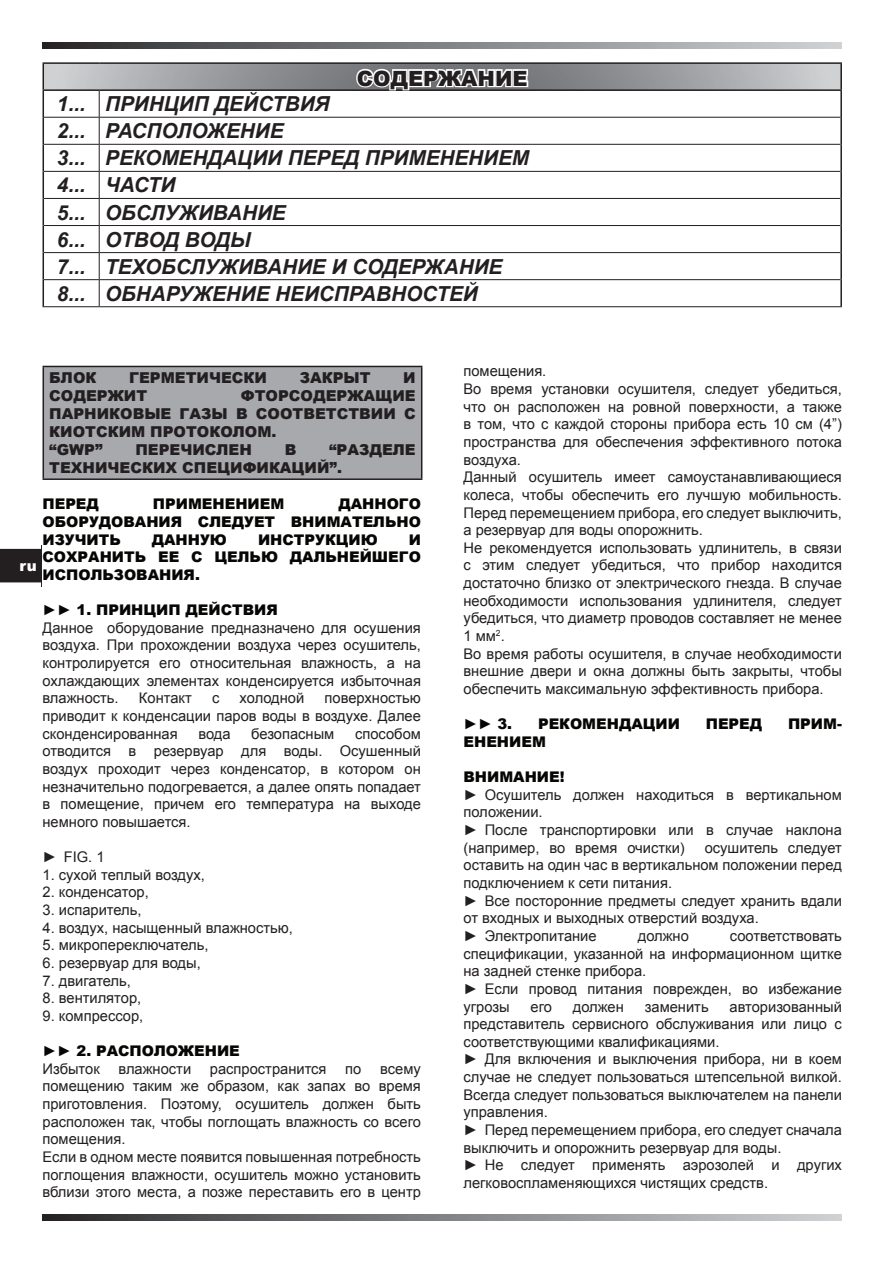
<style>
.page{position:relative;width:893px;height:1263px;background:#fff}
.page>*{position:absolute;margin:0;border:0;box-sizing:border-box;transform-origin:0 0}
.t1{font:900 21px "Arial";color:#231f20}
.t2{font:italic 700 20.7px/27.2px "Arial";color:#231f20}
.t3{font:900 15px/18px "Arial";color:#231f20}
.t4{font:900 15px "Arial";color:#fff}
.t5{font:14.7px/17.7px "Arial";color:#231f20}
.t6{font:900 14.7px/17.7px "Arial";color:#060604;text-align:justify}
.s1{color:#060604}
.s2{font-weight:900;color:#060604}
.s3{font-weight:400}
.s4{font-weight:400;color:#231f20}
.s5{font-weight:900;font-size:15px;color:#fff}
</style>
<div class="page">
<svg style="left:43px;top:43px;width:799px;height:6px;background:#7f7f82"></svg>
<svg style="left:43px;top:1214px;width:799px;height:6px;background:#7f7f82"></svg>
<div style="left:43px;top:366px;width:379px;height:113px;background:#a8a9ad"></div>
<hr style="left:43px;top:366px;width:379px;height:1px;background:#231f20">
<hr style="left:43px;top:367px;width:1px;height:111px;background:#231f20">
<hr style="left:421px;top:367px;width:1px;height:111px;background:#231f20">
<hr style="left:43px;top:478px;width:379px;height:2px;background:#231f20">
<svg style="left:44px;top:64px;width:796px;height:25px;background:#a1a2a5"></svg>
<hr style="left:840px;top:64px;width:2px;height:25px;background:#231f20">
<hr style="left:43px;top:89px;width:56px;height:2px;background:#231f20">
<hr style="left:99px;top:89px;width:743px;height:2px;background:#231f20">
<hr style="left:43px;top:62px;width:56px;height:2px;background:#231f20">
<hr style="left:99px;top:62px;width:743px;height:2px;background:#231f20">
<hr style="left:840px;top:91px;width:2px;height:26px;background:#231f20">
<hr style="left:840px;top:117px;width:2px;height:27px;background:#231f20">
<hr style="left:840px;top:144px;width:2px;height:27px;background:#231f20">
<hr style="left:840px;top:171px;width:2px;height:27px;background:#231f20">
<hr style="left:840px;top:198px;width:2px;height:27px;background:#231f20">
<hr style="left:840px;top:225px;width:2px;height:28px;background:#231f20">
<hr style="left:840px;top:253px;width:2px;height:27px;background:#231f20">
<svg style="left:43px;top:64px;width:1px;height:242px"></svg>
<hr style="left:840px;top:280px;width:2px;height:26px;background:#231f20">
<svg style="left:99px;top:91px;width:1px;height:215px"></svg>
<hr style="left:44px;top:117px;width:55px;height:1px;background:#231f20">
<hr style="left:99px;top:117px;width:741px;height:1px;background:#231f20">
<hr style="left:44px;top:144px;width:55px;height:1px;background:#231f20">
<hr style="left:99px;top:144px;width:741px;height:1px;background:#231f20">
<hr style="left:44px;top:171px;width:55px;height:1px;background:#231f20">
<hr style="left:44px;top:198px;width:55px;height:1px;background:#231f20">
<hr style="left:44px;top:225px;width:55px;height:1px;background:#231f20">
<hr style="left:44px;top:252px;width:55px;height:1px;background:#231f20">
<hr style="left:44px;top:279px;width:55px;height:1px;background:#231f20">
<hr style="left:43px;top:306px;width:56px;height:1px;background:#231f20">
<hr style="left:99px;top:171px;width:741px;height:1px;background:#231f20">
<hr style="left:99px;top:198px;width:741px;height:1px;background:#231f20">
<hr style="left:99px;top:225px;width:741px;height:1px;background:#231f20">
<hr style="left:99px;top:252px;width:741px;height:1px;background:#231f20">
<hr style="left:99px;top:279px;width:741px;height:1px;background:#231f20">
<hr style="left:99px;top:306px;width:743px;height:1px;background:#231f20">
<svg style="left:354px;top:64px;width:176px;height:27px"></svg>
<div style="left:0;top:545px;width:41px;height:41px;background:#231f20"></div>
<div style="left:0;top:541px;width:41px;height:8px;background:#fff"></div>
<div style="left:0;top:582px;width:41px;height:8px;background:#fff"></div>
<h1 class="t1" style="left:357px;top:63px;width:173px">СОДЕРЖАНИЕ</h1>
<h2 class="t2" style="left:57px;top:91px;width:474px">1... ПРИНЦИП ДЕЙСТВИЯ<br>2... РАСПОЛОЖЕНИЕ<br>3... РЕКОМЕНДАЦИИ ПЕРЕД ПРИМЕНЕНИЕМ<br>4... ЧАСТИ<br>5... ОБСЛУЖИВАНИЕ<br>6... ОТВОД ВОДЫ<br>7... ТЕХОБСЛУЖИВАНИЕ И СОДЕРЖАНИЕ<br>8... ОБНАРУЖЕНИЕ НЕИСПРАВНОСТЕЙ</h2>
<p class="t3" style="left:49px;top:368px;width:49px">БЛОК</p>
<p class="t3" style="left:129px;top:368px;width:139px">ГЕРМЕТИЧЕСКИ</p>
<p class="t3" style="left:300px;top:368px;width:72px">ЗАКРЫТ</p>
<p class="t3" style="left:403px;top:368px;width:14px">И</p>
<p class="t3" style="left:49px;top:386px;width:100px">СОДЕРЖИТ</p>
<p class="t3" style="left:49px;top:386px;width:368px;text-indent:192px">ФТОРСОДЕРЖАЩИЕ<br>ПАРНИКОВЫЕ ГАЗЫ В СООТВЕТСТВИИ С<br>КИОТСКИМ ПРОТОКОЛОМ.<br>“GWP”</p>
<p class="t3" style="left:49px;top:440px;width:368px;text-indent:280px">“РАЗДЕЛЕ<br>ТЕХНИЧЕСКИХ СПЕЦИФИКАЦИЙ”.</p>
<p class="t6" style="left:43px;top:495px;width:58px">ПЕРЕД</p>
<p class="t6" style="left:153px;top:495px;width:133px">ПРИМЕНЕНИЕМ</p>
<p class="t3" style="left:135px;top:440px;width:118px">ПЕРЕЧИСЛЕН</p>
<p class="t3" style="left:285px;top:440px;width:13px">В</p>
<p class="t6" style="left:43px;top:495px;width:380px;text-indent:296px">ДАННОГО ОБОРУДОВАНИЯ СЛЕДУЕТ ВНИМАТЕЛЬНО ИЗУЧИТЬ</p>
<p class="t6" style="left:152px;top:530px;width:77px">ДАННУЮ</p>
<p class="t6" style="left:258px;top:530px;width:121px">ИНСТРУКЦИЮ</p>
<p class="t6" style="left:43px;top:530px;width:380px;text-indent:366px">И СОХРАНИТЬ ЕЕ С ЦЕЛЬЮ ДАЛЬНЕЙШЕГО ИСПОЛЬЗОВАНИЯ.</p>
<p class="t5" style="left:43px;top:601px;width:380px"><span class="s1">►</span><span class="s2">►► 1. ПРИНЦИП ДЕЙСТВИЯ<br></span>Данное оборудование предназначено для осушения воздуха. При прохождении воздуха через осушитель, контролируется его относительная влажность, а на охлаждающих элементах конденсируется избыточная влажность.</p>
<p class="t4" style="left:20px;top:555px;width:19px">ru</p>
<p class="t5" style="left:139px;top:689px;width:54px">Контакт</p>
<p class="t5" style="left:212px;top:689px;width:9px">с</p>
<p class="t5" style="left:240px;top:689px;width:66px">холодной</p>
<p class="t5" style="left:43px;top:689px;width:380px;text-align:justify;text-indent:282px">поверхностью приводит к конденсации паров воды в воздухе. Далее сконденсированная</p>
<p class="t5" style="left:43px;top:725px;width:380px;text-align:justify;text-indent:313px">способом отводится в резервуар для воды. Осушенный воздух проходит через конденсатор, в котором он незначительно подогревается, а далее опять попадает в помещение, причем его температура на выходе немного повышается.</p>
<p class="t5" style="left:43px;top:848px;width:64px">► FIG. 1</p>
<p class="t5" style="left:43px;top:866px;width:164px">1. сухой теплый воздух,</p>
<p class="t5" style="left:43px;top:883px;width:108px">2. конденсатор,</p>
<p class="t5" style="left:43px;top:901px;width:101px">3. испаритель,</p>
<p class="t5" style="left:43px;top:919px;width:252px">4. воздух, насыщенный влажностью,</p>
<p class="t5" style="left:43px;top:936px;width:167px">5. микропереключатель,</p>
<p class="t5" style="left:43px;top:954px;width:160px">6. резервуар для воды,</p>
<p class="t5" style="left:43px;top:972px;width:90px">7. двигатель,</p>
<p class="t5" style="left:43px;top:989px;width:100px">8. вентилятор,</p>
<p class="t5" style="left:43px;top:1007px;width:102px">9. компрессор,</p>
<p class="t6" style="left:43px;top:1041px;width:199px"><span class="s3">►</span>►► 2. РАСПОЛОЖЕНИЕ<br><span class="s4">Избыток</span></p>
<p class="t5" style="left:198px;top:725px;width:34px">вода</p>
<p class="t5" style="left:251px;top:725px;width:85px">безопасным</p>
<p class="t5" style="left:119px;top:1060px;width:74px">влажности</p>
<p class="t5" style="left:210px;top:1060px;width:118px">распространится</p>
<p class="t5" style="left:345px;top:1060px;width:18px">по</p>
<p class="t5" style="left:380px;top:1060px;width:42px">всему</p>
<p class="t5" style="left:43px;top:1077px;width:380px">помещению таким же образом, как запах во время</p>
<p class="t5" style="left:43px;top:1095px;width:380px">приготовления. Поэтому, осушитель должен быть</p>
<p class="t5" style="left:43px;top:1113px;width:380px">расположен так, чтобы поглощать влажность со всего</p>
<p class="t5" style="left:14px;top:1130px;width:113px"><span class="s5">TR</span> помещения.</p>
<p class="t5" style="left:43px;top:1148px;width:380px">Если в одном месте появится повышенная потребность</p>
<p class="t5" style="left:43px;top:1166px;width:380px">поглощения влажности, осушитель можно установить</p>
<p class="t5" style="left:43px;top:1183px;width:380px">вблизи этого места, а позже переставить его в центр</p>
<p class="t5" style="left:463px;top:363px;width:380px">помещения.<br>Во время установки осушителя, следует убедиться, что он расположен на ровной поверхности, а также в том, что с каждой стороны прибора есть 10 см (4”) пространства для обеспечения эффективного потока воздуха.<br>Данный осушитель имеет самоустанавливающиеся колеса, чтобы обеспечить его лучшую мобильность.<br>Перед перемещением прибора, его следует выключить, а резервуар для воды опорожнить.<br>Не рекомендуется использовать удлинитель, в связи с этим следует убедиться, что прибор находится достаточно близко от электрического гнезда. В случае необходимости использования удлинителя, следует убедиться, что диаметр проводов составляет не менее 1 мм<sup>2</sup>.<br>Во время работы осушителя, в случае необходимости внешние двери и окна должны быть закрыты, чтобы обеспечить максимальную эффективность прибора.</p>
<p class="t6" style="left:463px;top:715px;width:50px"><span class="s3">►</span>►► 3.</p>
<p class="t6" style="left:538px;top:715px;width:143px">РЕКОМЕНДАЦИИ</p>
<p class="t6" style="left:706px;top:715px;width:58px">ПЕРЕД</p>
<p class="t6" style="left:788px;top:715px;width:55px">ПРИМ-</p>
<p class="t6" style="left:463px;top:732px;width:84px">ЕНЕНИЕМ</p>
<p class="t6" style="left:463px;top:768px;width:103px">ВНИМАНИЕ!</p>
<p class="t5" style="left:463px;top:786px;width:380px">► Осушитель должен находиться в вертикальном положении.<br>► После транспортировки или в случае наклона (например, во время очистки)</p>
<p class="t5" style="left:463px;top:839px;width:380px;text-indent:241px">осушитель следует оставить на один час в вертикальном положении перед подключением к сети питания.<br>► Все посторонние предметы следует хранить вдали от входных и выходных отверстий воздуха.<br>► Электропитание</p>
<p class="t5" style="left:463px;top:927px;width:380px;text-indent:266px">соответствовать спецификации, указанной на информационном щитке на задней стенке прибора.<br>► Если провод питания поврежден, во избежание угрозы</p>
<p class="t5" style="left:638px;top:927px;width:53px">должно</p>
<p class="t5" style="left:463px;top:998px;width:380px;text-indent:266px">авторизованный представитель сервисного обслуживания или лицо с соответствующими квалификациями.<br>► Для включения и выключения прибора, ни в коем случае не следует пользоваться штепсельной вилкой.<br>Всегда следует пользоваться выключателем на панели управления.<br>► Перед перемещением прибора, его следует сначала выключить и опорожнить резервуар для воды.<br>► Не следует применять аэрозолей и других легковоспламеняющихся чистящих средств.</p>
<p class="t5" style="left:531px;top:998px;width:23px">его</p>
<p class="t5" style="left:573px;top:998px;width:53px">должен</p>
<p class="t5" style="left:645px;top:998px;width:65px">заменить</p>
</div>
